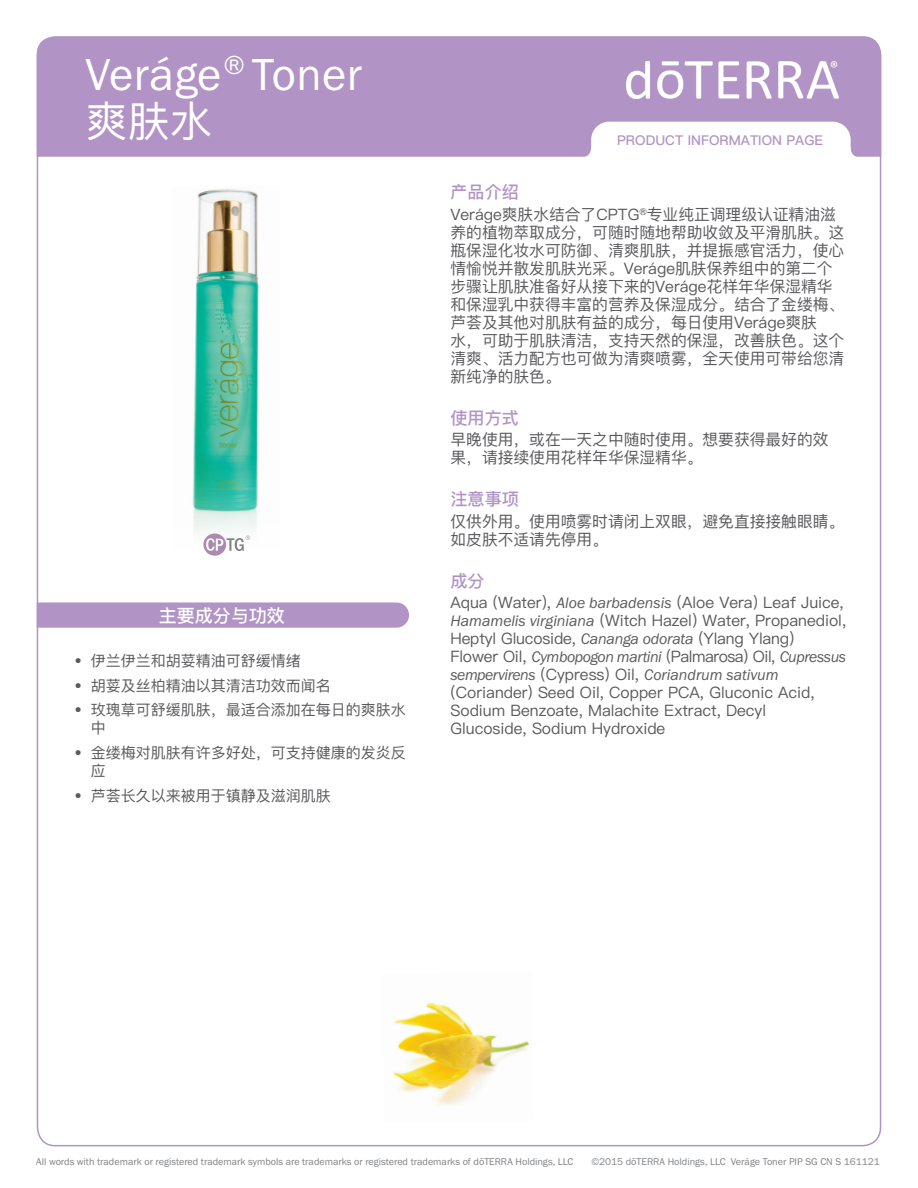
<style>
.page{position:relative;width:918px;height:1188px;background:#fff}
.page>*{position:absolute;margin:0;border:0;box-sizing:border-box;transform-origin:0 0}
.t1{font:46.5px "Franklin Gothic URW Boo";letter-spacing:.01em;color:#fff}
.t2{font:42px "Ping Fang SC";color:#fff}
.t3{font:500 18px "Ping Fang SC";color:#fff}
.t4{font:500 17.1px "Ping Fang SC";color:#b194c5}
.t5{font:15.75px/18px "Ping Fang SC";color:#5a5a5d}
.t6{font:15.75px/18px "Franklin Gothic URW Boo Ita";letter-spacing:-.03em;color:#5a5a5d}
.t7{font:15px/18px "Ping Fang SC";color:#5a5a5d}
.t8{font:500 13.5px "Ping Fang SC";color:#b194c5}
.t9{font:10.2px "Franklin Gothic URW Boo";color:#808285}
.s1{font-family:"Franklin Gothic URW Boo Ita"}
.s2{font-family:"Ping Fang SC"}
</style>
<div class="page">
<div style="left:37px;top:36px;width:844px;height:121px;background:#b194c5"></div>
<svg style="left:581px;top:122px;width:280px;height:35px"></svg>
<img style="left:192px;top:189px;width:67px;height:349px">
<svg style="left:37px;top:602px;width:372px;height:26px;background:#b397c7"></svg>
<img style="left:393px;top:1002px;width:137px;height:103px">
<svg style="left:203px;top:534px;width:47px;height:22px"></svg>
<div style="left:577px;top:54px;width:269px;height:58px;background:#b194c5"></div>
<img style="left:626px;top:61px;width:212px;height:37px">
<h1 class="t1" style="left:85px;top:45px;width:278px">Veráge<sup>®</sup> Toner</h1>
<h2 class="t2" style="left:85px;top:95px;width:128px">爽肤水</h2>
<p class="t3" style="left:159px;top:604px;width:128px">主要成分与功效</p>
<p class="t7" style="left:75px;top:652px;width:228px">• 伊兰伊兰和胡荽精油可舒缓情绪</p>
<p class="t7" style="left:75px;top:677px;width:258px">• 胡荽及丝柏精油以其清洁功效而闻名</p>
<p class="t7" style="left:91px;top:701px;width:317px;text-indent:-16px">• 玫瑰草可舒缓肌肤，最适合添加在每日的爽肤水中</p>
<p class="t7" style="left:91px;top:744px;width:317px;text-indent:-16px">• 金缕梅对肌肤有许多好处，可支持健康的发炎反应</p>
<p class="t7" style="left:75px;top:787px;width:258px">• 芦荟长久以来被用于镇静及滋润肌肤</p>
<p class="t8" style="left:617px;top:132px;width:208px">PRODUCT INFORMATION PAGE</p>
<p class="t4" style="left:451px;top:182px;width:70px">产品介绍</p>
<p class="t5" style="left:451px;top:205px;width:395px">Veráge爽肤水结合了CPTG<sup>®</sup>专业纯正调理级认证精油滋养的植物萃取成分，可随时随地帮助收敛及平滑肌肤。这瓶保湿化妆水可防御、清爽肌肤，并提振感官活力，使心情愉悦并散发肌肤光采。Veráge肌肤保养组中的第二个步骤让肌肤准备好从接下来的Veráge花样年华保湿精华和保湿乳中获得丰富的营养及保湿成分。结合了金缕梅、芦荟及其他对肌肤有益的成分，每日使用Veráge爽肤<br>水，可助于肌肤清洁，支持天然的保湿，改善肤色。这个清爽、活力配方也可做为清爽喷雾，全天使用可带给您清新纯净的肤色。</p>
<p class="t4" style="left:451px;top:407px;width:70px">使用方式</p>
<p class="t5" style="left:451px;top:431px;width:379px">早晚使用，或在一天之中随时使用。想要获得最好的效果，请接续使用花样年华保湿精华。</p>
<p class="t4" style="left:451px;top:489px;width:70px">注意事项</p>
<p class="t5" style="left:451px;top:512px;width:395px">仅供外用。使用喷雾时请闭上双眼，避免直接接触眼睛。如皮肤不适请先停用。</p>
<p class="t4" style="left:451px;top:570px;width:36px">成分</p>
<p class="t5" style="left:451px;top:594px;width:397px">Aqua (Water), <span class="s1">Aloe barbadensis</span> (Aloe Vera) Leaf Juice,<br><span class="s1">Hamamelis virginiana</span> (Witch Hazel) Water, Propanediol,<br>Heptyl Glucoside, <span class="s1">Cananga odorata</span> (Ylang Ylang)</p>
<p class="t6" style="left:451px;top:647px;width:397px"><span class="s2">Flower Oil,</span> Cymbopogon martini <span class="s2">(Palmarosa) Oil,</span> Cupressus sempervirens <span class="s2">(Cypress) Oil,</span> Coriandrum sativum</p>
<p class="t5" style="left:451px;top:684px;width:366px">(Coriander) Seed Oil, Copper PCA, Gluconic Acid,<br>Sodium Benzoate, Malachite Extract, Decyl<br>Glucoside, Sodium Hydroxide</p>
<p class="t9" style="left:36px;top:1155px;width:539px">All words with trademark or registered trademark symbols are trademarks or registered trademarks of dōTERRA Holdings, LLC</p>
<p class="t9" style="left:591px;top:1155px;width:290px">©2015 dōTERRA Holdings, LLC Veráge Toner PIP SG CN S 161121</p>
</div>
